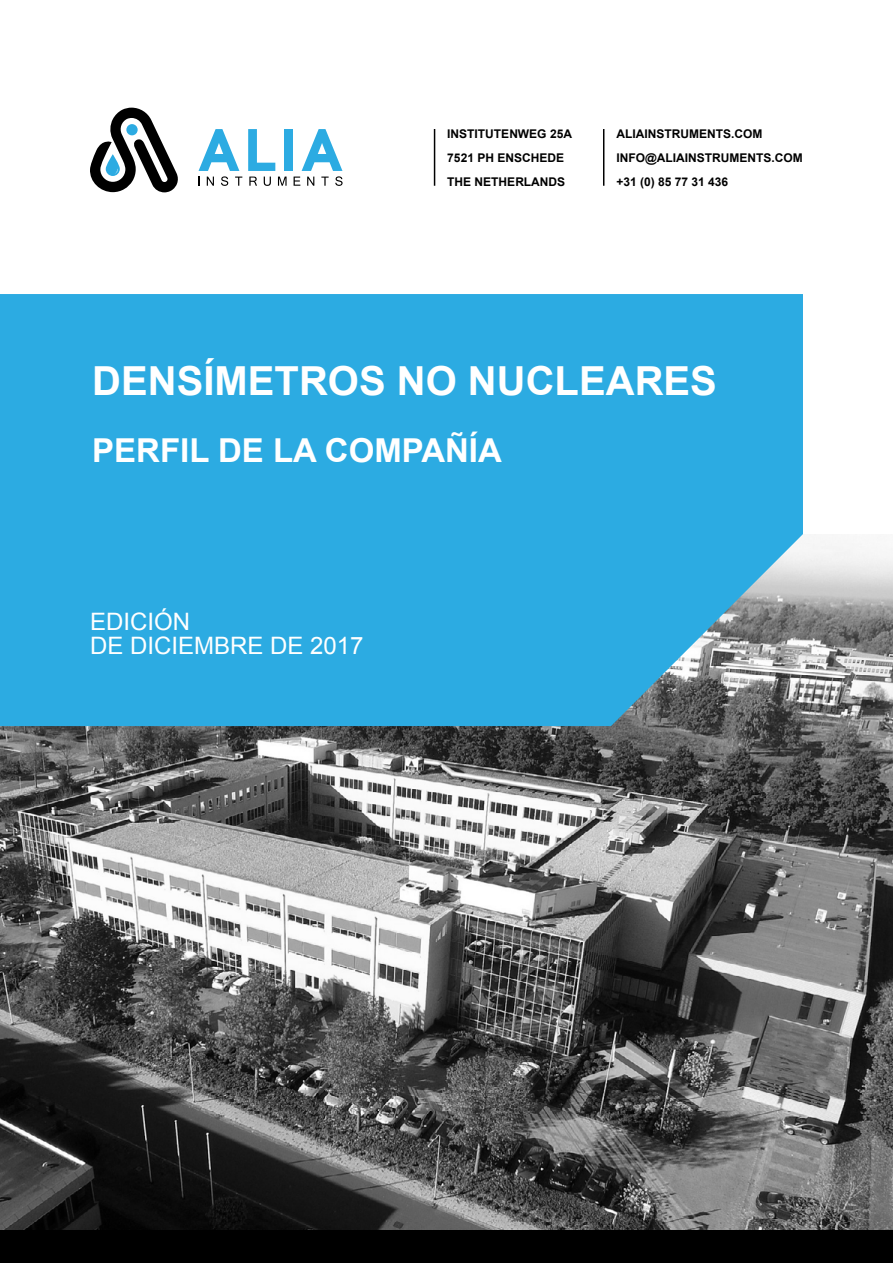
<style>
.page{position:relative;width:893px;height:1263px;background:#fff}
.page>*{position:absolute;margin:0;border:0;box-sizing:border-box;transform-origin:0 0}
.t1{font:700 40.05px "Arial";color:#fff}
.t2{font:700 33px "Arial";color:#fff}
.t3{font:24px/24px "Arial";color:#fff}
.t4{font:700 12px/24px "Arial";color:#000}
</style>
<div class="page">
<img style="left:0;top:543px;width:893px;height:687px">
<div style="left:0;top:294px;width:803px;height:432px;background:#2cabe2"></div>
<svg style="left:90px;top:108px;width:88px;height:84px"></svg>
<svg style="left:249px;top:177px;width:8px;height:9px"></svg>
<svg style="left:264px;top:177px;width:7px;height:9px"></svg>
<svg style="left:278px;top:177px;width:9px;height:9px"></svg>
<svg style="left:248px;top:129px;width:27px;height:42px"></svg>
<div style="left:284px;top:129px;width:9px;height:42px;background:#2cabe2"></div>
<svg style="left:199px;top:129px;width:43px;height:57px"></svg>
<svg style="left:294px;top:129px;width:49px;height:57px"></svg>
<div style="left:0;top:1230px;width:893px;height:33px;background:#000"></div>
<hr style="left:434px;top:129px;width:1px;height:57px;background:#000">
<hr style="left:603px;top:129px;width:1px;height:57px;background:#000">
<p class="t4" style="left:447px;top:122px;width:126px">INSTITUTENWEG 25A<br>7521 PH ENSCHEDE<br>THE NETHERLANDS</p>
<p class="t4" style="left:616px;top:122px;width:9px">ALIAINSTRU</p>
<p class="t4" style="left:689px;top:122px;width:19px">MENTS</p>
<p class="t4" style="left:731px;top:122px;width:33px">.COM</p>
<p class="t4" style="left:616px;top:146px;width:49px">IN FO@ALIAINSTRU</p>
<p class="t4" style="left:729px;top:146px;width:19px">MENTS</p>
<p class="t4" style="left:771px;top:146px;width:33px">.COM</p>
<p class="t4" style="left:616px;top:170px;width:113px">+31 (0) 85 77 31 436</p>
<h1 class="t1" style="left:92px;top:354px;width:56px">DENS</h1>
<h1 class="t1" style="left:203px;top:354px;width:72px">ÍMETR</h1>
<h1 class="t1" style="left:328px;top:354px;width:197px">OS NO NUCLEARES</h1>
<h2 class="t2" style="left:92px;top:428px;width:406px">PERFIL DE LA COMPAÑÍA</h2>
<h3 class="t3" style="left:90px;top:610px;width:275px">EDICIÓN<br>DE DICIEMBRE DE 2017</h3>
</div>
